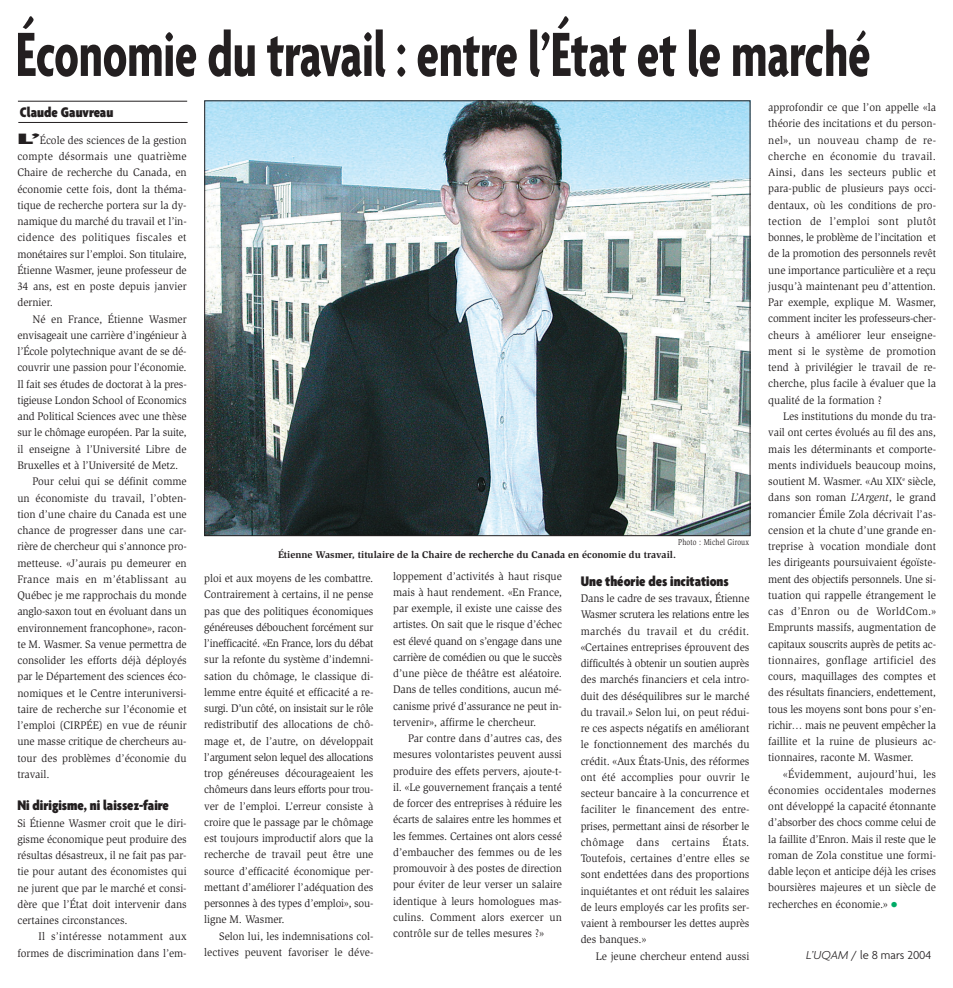
<style>
.page{position:relative;width:953px;height:988px;background:#fff}
.page>*{position:absolute;margin:0;border:0;box-sizing:border-box;transform-origin:0 0}
.t1{font:700 condensed 67.5px "Agenda";color:#231f20;scale:.8 1}
.t2{font:900 condensed 15px "Agenda";color:#231f20}
.t3{font:300 12.5px "Agenda";color:#231f20}
.t4{font:11.25px/16.2px "Slimbach";color:#231f20;text-align:justify;scale:.95 1}
.t5{font:11.25px "Slimbach";letter-spacing:-.02em;color:#231f20;scale:.95 1}
.t6{font:11.25px "Slimbach";letter-spacing:.025em;color:#231f20;scale:.95 1}
.t7{font:700 10px "Slimbach";color:#231f20}
.t8{font:8.75px "Slimbach";letter-spacing:.025em;color:#231f20;scale:.8 1}
.s1{font-family:"Agenda";font-weight:900;font-stretch:condensed;font-size:16.25px}
.s2{font-style:italic}
.s3{font-size:15px;color:#00ab66}
</style>
<div class="page">
<img style="left:206px;top:102px;width:542px;height:432px">
<hr style="left:18px;top:101px;width:169px;height:1px;background:#231f20">
<hr style="left:18px;top:122px;width:170px;height:1px;background:#231f20">
<h1 class="t1" style="left:16px;top:29px;width:1069px">Économie du travail : entre l’État et le marché</h1>
<h2 class="t2" style="left:20px;top:106px;width:95px">Claude Gauvreau</h2>
<p class="t4" style="left:17px;top:133px;width:180px"><span class="s1">L’</span>École des sciences de la gestion compte désormais une quatrième Chaire de recherche du Canada, en économie cette fois, dont la théma&shy;tique de recherche portera sur la dy&shy;namique du marché du travail et l’in&shy;cidence des politiques fiscales et monétaires sur l’emploi. Son titulaire, Étienne Wasmer, jeune professeur de 34 ans, est en poste depuis janvier dernier.</p>
<p class="t4" style="left:32px;top:311px;width:164px">Né en France, Étienne Wasmer</p>
<p class="t4" style="left:17px;top:328px;width:180px">envisageait une carrière d’ingénieur à</p>
<p class="t4" style="left:17px;top:344px;width:180px">l’École polytechnique avant de se dé-</p>
<p class="t4" style="left:17px;top:360px;width:180px">couvrir une passion pour l’économie.</p>
<p class="t4" style="left:17px;top:376px;width:180px">Il fait ses études de doctorat à la pres-</p>
<p class="t4" style="left:17px;top:393px;width:180px">tigieuse London School of Economics</p>
<p class="t4" style="left:17px;top:409px;width:180px">and Political Sciences avec une thèse</p>
<p class="t5" style="left:17px;top:428px;width:180px">sur le chômage européen. Par la suite,</p>
<p class="t4" style="left:17px;top:441px;width:180px">il enseigne à l’Université Libre de</p>
<p class="t4" style="left:17px;top:458px;width:171px">Bruxelles et à l’Université de Metz.</p>
<p class="t4" style="left:32px;top:474px;width:164px">Pour celui qui se définit comme</p>
<p class="t4" style="left:17px;top:490px;width:180px">un économiste du travail, l’obten-</p>
<p class="t4" style="left:17px;top:506px;width:180px">tion d’une chaire du Canada est une</p>
<p class="t4" style="left:17px;top:523px;width:180px">chance de progresser dans une car-</p>
<p class="t4" style="left:17px;top:539px;width:180px">rière de chercheur qui s’annonce pro-</p>
<p class="t4" style="left:17px;top:555px;width:180px">metteuse. «J’aurais pu demeurer en</p>
<p class="t6" style="left:17px;top:574px;width:180px">France mais en m’établissant au</p>
<p class="t4" style="left:17px;top:588px;width:180px">Québec je me rapprochais du monde</p>
<p class="t4" style="left:17px;top:604px;width:180px">anglo-saxon tout en évoluant dans un</p>
<p class="t4" style="left:17px;top:620px;width:180px">environnement francophone», racon-</p>
<p class="t4" style="left:17px;top:636px;width:180px">te M. Wasmer. Sa venue permettra de</p>
<p class="t4" style="left:17px;top:653px;width:180px">consolider les efforts déjà déployés</p>
<p class="t4" style="left:17px;top:669px;width:180px">par le Département des sciences éco-</p>
<p class="t4" style="left:17px;top:685px;width:180px">nomiques et le Centre interuniversi-</p>
<p class="t4" style="left:17px;top:701px;width:180px">taire de recherche sur l’économie et</p>
<p class="t4" style="left:17px;top:718px;width:180px">l’emploi (CIRPÉE) en vue de réunir</p>
<p class="t4" style="left:17px;top:734px;width:180px">une masse critique de chercheurs au-</p>
<p class="t4" style="left:17px;top:750px;width:180px">tour des problèmes d’économie du</p>
<p class="t4" style="left:17px;top:766px;width:35px">travail.</p>
<h2 class="t2" style="left:17px;top:799px;width:153px">Ni dirigisme, ni laissez-faire</h2>
<p class="t4" style="left:17px;top:815px;width:180px">Si Étienne Wasmer croit que le diri&shy;gisme économique peut produire des résultas désastreux, il ne fait pas par&shy;tie pour autant des économistes qui ne jurent que par le marché et consi&shy;dère que l’État doit intervenir dans certaines circonstances.</p>
<p class="t4" style="left:17px;top:929px;width:180px;text-align:right">Il s’intéresse notamment aux formes de discrimination dans l’em-</p>
<p class="t8" style="left:678px;top:538px;width:90px">Photo : Michel Giroux</p>
<p class="t7" style="left:278px;top:551px;width:399px">Étienne Wasmer, titulaire de la Chaire de recherche du Canada en économie du travail.</p>
<p class="t4" style="left:204px;top:571px;width:180px">ploi et aux moyens de les combattre.<br>Contrairement à certains, il ne pense pas que des politiques économiques généreuses débouchent forcément sur l’inefficacité. «En France, lors du débat sur la refonte du système d’indemni&shy;sation du chômage, le classique di&shy;lemme entre équité et efficacité a re&shy;surgi. D’un côté, on insistait sur le rôle redistributif des allocations de chô&shy;mage et, de l’autre, on développait l’argument selon lequel des allocations trop généreuses décourageaient les chômeurs dans leurs efforts pour trou&shy;ver de l’emploi. L’erreur consiste à croire que le passage par le chômage est toujours improductif alors que la recherche de travail peut être une source d’efficacité économique per&shy;mettant d’améliorer l’adéquation des personnes à des types d’emploi», sou&shy;ligne M. Wasmer.</p>
<p class="t4" style="left:204px;top:928px;width:180px;text-align:right">Selon lui, les indemnisations col&shy;lectives peuvent favoriser le déve-</p>
<p class="t4" style="left:393px;top:568px;width:179px">loppement d’activités à haut risque mais à haut rendement. «En France, par exemple, il existe une caisse des artistes. On sait que le risque d’échec est élevé quand on s’engage dans une carrière de comédien ou que le succès d’une pièce de théâtre est aléatoire.<br>Dans de telles conditions, aucun mé&shy;canisme privé d’assurance ne peut in&shy;tervenir», affirme le chercheur.</p>
<p class="t4" style="left:393px;top:731px;width:179px;text-indent:15px">Par contre dans d’autres cas, des mesures volontaristes peuvent aussi produire des effets pervers, ajoute-t&shy;il. «Le gouvernement français a tenté de forcer des entreprises à réduire les écarts de salaires entre les hommes et les femmes. Certaines ont alors cessé d’embaucher des femmes ou de les promouvoir à des postes de direction pour éviter de leur verser un salaire identique à leurs homologues mas&shy;culins. Comment alors exercer un contrôle sur de telles mesures ?»</p>
<h2 class="t2" style="left:580px;top:575px;width:150px">Une théorie des incitations</h2>
<p class="t4" style="left:580px;top:591px;width:179px">Dans le cadre de ses travaux, Étienne Wasmer scrutera les relations entre les marchés du travail et du crédit. «Certaines entreprises éprouvent des difficultés à obtenir un soutien auprès des marchés financiers et cela intro&shy;duit des déséquilibres sur le marché du travail.» Selon lui, on peut rédui&shy;re ces aspects négatifs en améliorant le fonctionnement des marchés du crédit. «Aux États-Unis, des réformes ont été accomplies pour ouvrir le secteur bancaire à la concurrence et faciliter le financement des entre&shy;prises, permettant ainsi de résorber le chômage dans certains États.<br>Toutefois, certaines d’entre elles se sont endettées dans des proportions inquiétantes et ont réduit les salaires de leurs employés car les profits ser&shy;vaient à rembourser les dettes auprès des banques.»</p>
<p class="t4" style="left:595px;top:948px;width:163px">Le jeune chercheur entend aussi</p>
<p class="t4" style="left:768px;top:100px;width:178px">approfondir ce que l’on appelle «la théorie des incitations et du person&shy;nel», un nouveau champ de re&shy;cherche en économie du travail.<br>Ainsi, dans les secteurs public et para-public de plusieurs pays occi&shy;dentaux, où les conditions de pro&shy;tection de l’emploi sont plutôt bonnes, le problème de l’incitation et de la promotion des personnels revêt une importance particulière et a reçu jusqu’à maintenant peu d’attention.<br>Par exemple, explique M. Wasmer, comment inciter les professeurs-cher&shy;cheurs à améliorer leur enseigne&shy;ment si le système de promotion tend à privilégier le travail de re&shy;cherche, plus facile à évaluer que la qualité de la formation ?</p>
<p class="t4" style="left:768px;top:409px;width:178px;text-indent:15px">Les institutions du monde du tra&shy;vail ont certes évolués au fil des ans, mais les déterminants et comporte&shy;ments individuels beaucoup moins, soutient M. Wasmer. «Au XIX<sup>e</sup> siècle, dans son roman <span class="s2">L’Argent</span>, le grand romancier Émile Zola décrivait l’as&shy;cension et la chute d’une grande en&shy;treprise à vocation mondiale dont les dirigeants poursuivaient égoïste&shy;ment des objectifs personnels. Une si&shy;tuation qui rappelle étrangement le cas d’Enron ou de WorldCom.» Emprunts massifs, augmentation de capitaux souscrits auprès de petits ac&shy;tionnaires, gonflage artificiel des cours, maquillages des comptes et des résultats financiers, endettement, tous les moyens sont bons pour s’en&shy;richir… mais ne peuvent empêcher la faillite et la ruine de plusieurs ac&shy;tionnaires, raconte M. Wasmer.</p>
<p class="t4" style="left:768px;top:766px;width:178px;text-indent:15px">«Évidemment, aujourd’hui, les économies occidentales modernes ont développé la capacité étonnante d’absorber des chocs comme celui de la faillite d’Enron. Mais il reste que le roman de Zola constitue une formi&shy;dable leçon et anticipe déjà les crises boursières majeures et un siècle de recherches en économie.» <span class="s3">•</span></p>
<p class="t3" style="left:806px;top:950px;width:127px"><span class="s2">L’UQAM</span> / le 8 mars 2004</p>
</div>
